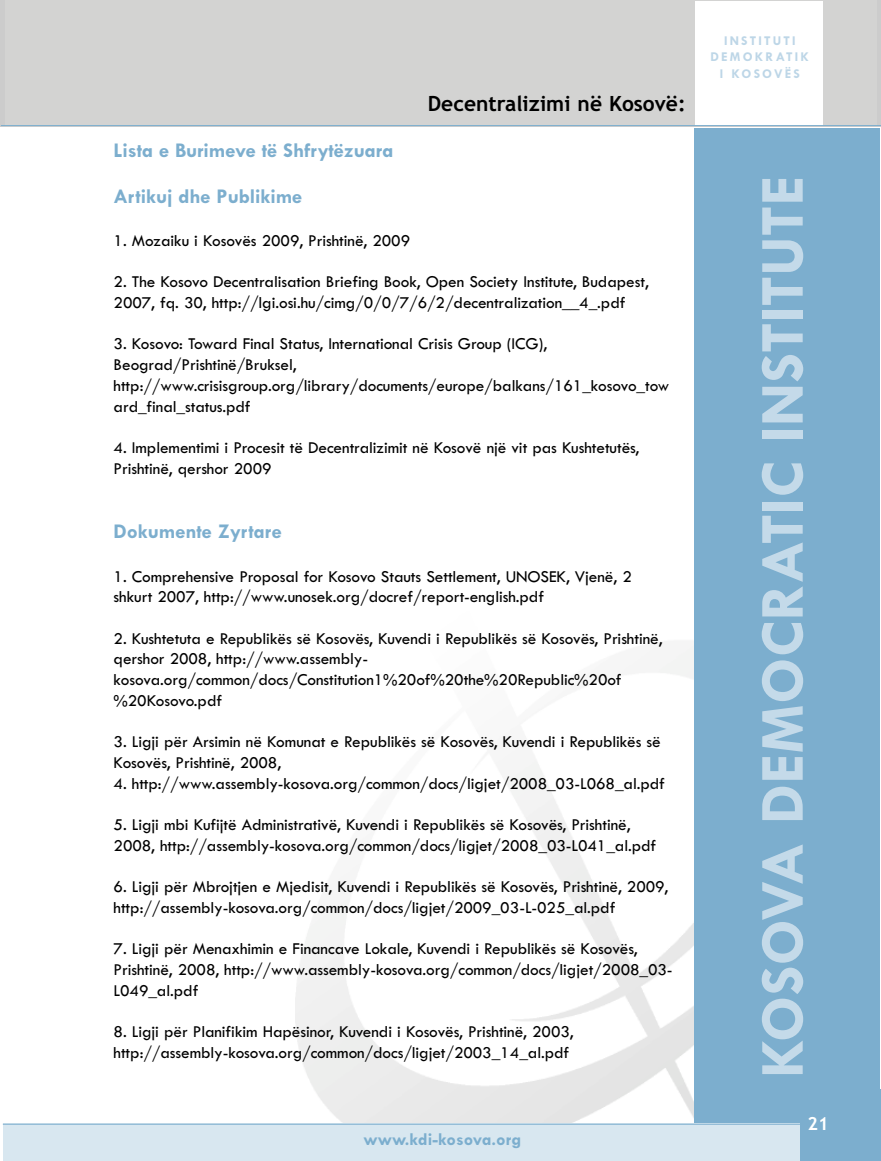
<style>
.page{position:relative;width:881px;height:1161px;background:#fff}
.page>*{position:absolute;margin:0;border:0;box-sizing:border-box;transform-origin:0 0}
.t1{font:700 63px "Tw Cen";color:#c4dae9}
.t2{font:700 21px/45.9px "Tw Cen";letter-spacing:-.005em;color:#7caece}
.t3{font:700 21px "Trebuchet MS";color:#000}
.t4{font:700 18px "Tw Cen";color:#7caece}
.t5{font:700 18px "Trebuchet MS";color:#fff}
.t6{font:17.25px/20.7px "Tw Cen";letter-spacing:-.005em;color:#000}
.t7{font:700 13.5px/16.6px "Tw Cen";letter-spacing:.16em;color:#bdd6e7;text-align:center}
</style>
<div class="page">
<hr style="left:1px;top:125px;width:879px;height:1px;background:#7caece">
<div style="left:693px;top:128px;width:186px;height:998px;background:#7caece"></div>
<div style="left:4px;top:1124px;width:876px;height:37px;background:#d8e7f0"></div>
<hr style="left:3px;top:1124px;width:877px;height:1px;background:#7caece">
<div style="left:799px;top:1089px;width:81px;height:72px;background:#7caece"></div>
<p class="t3" style="left:427px;top:91px;width:259px">Decentralizimi në Kosovë:</p>
<p class="t2" style="left:114px;top:126px;width:281px">Lista e Burimeve të Shfrytëzuara<br>Artikuj dhe Publikime</p>
<p class="t6" style="left:114px;top:230px;width:298px">1. Mozaiku i Kosovës 2009, Prishtinë, 2009</p>
<p class="t6" style="left:114px;top:271px;width:536px">2. The Kosovo Decentralisation Briefing Book, Open Society Institute, Budapest,<br>2007, fq. 30, http://lgi.osi.hu/cimg/0/0/7/6/2/decentralization__4_.pdf</p>
<p class="t6" style="left:114px;top:333px;width:557px">3. Kosovo: Toward Final Status, International Crisis Group (ICG), Beograd/Prishtinë/Bruksel, http://www.crisisgroup.org/library/documents/europe/balkans/161_kosovo_tow ard_final_status.pdf</p>
<p class="t6" style="left:114px;top:437px;width:527px">4. Implementimi i Procesit të Decentralizimit në Kosovë një vit pas Kushtetutës,<br>Prishtinë, qershor 2009</p>
<p class="t2" style="left:114px;top:508px;width:169px">Dokumente Zyrtare</p>
<p class="t6" style="left:114px;top:565px;width:519px">1. Comprehensive Proposal for Kosovo Stauts Settlement, UNOSEK, Vjenë, 2 shkurt 2007, http://www.unosek.org/docref/report-english.pdf</p>
<p class="t6" style="left:114px;top:627px;width:550px">2. Kushtetuta e Republikës së Kosovës, Kuvendi i Republikës së Kosovës, Prishtinë, qershor 2008, http://www.assembly&shy;kosova.org/common/docs/Constitution1%20of%20the%20Republic%20of %20Kosovo.pdf</p>
<p class="t6" style="left:114px;top:731px;width:548px">3. Ligji për Arsimin në Komunat e Republikës së Kosovës, Kuvendi i Republikës së<br>Kosovës, Prishtinë, 2008,</p>
<p class="t6" style="left:114px;top:772px;width:552px">4. http://www.assembly-kosova.org/common/docs/ligjet/2008_03-L068_al.pdf</p>
<p class="t6" style="left:114px;top:814px;width:544px">5. Ligji mbi Kufijtë Administrativë, Kuvendi i Republikës së Kosovës, Prishtinë,<br>2008, http://assembly-kosova.org/common/docs/ligjet/2008_03-L041_al.pdf</p>
<p class="t6" style="left:114px;top:876px;width:556px">6. Ligji për Mbrojtjen e Mjedisit, Kuvendi i Republikës së Kosovës, Prishtinë, 2009, http://assembly-kosova.org/common/docs/ligjet/2009_03-L-025_al.pdf</p>
<p class="t6" style="left:114px;top:938px;width:560px">7. Ligji për Menaxhimin e Financave Lokale, Kuvendi i Republikës së Kosovës,<br>Prishtinë, 2008, http://www.assembly-kosova.org/common/docs/ligjet/2008_03-<br>L049_al.pdf</p>
<p class="t6" style="left:114px;top:1021px;width:461px">8. Ligji për Planifikim Hapësinor, Kuvendi i Kosovës, Prishtinë, 2003, http://assembly-kosova.org/common/docs/ligjet/2003_14_al.pdf</p>
<p class="t4" style="left:363px;top:1128px;width:159px">www.kdi-kosova.org</p>
<p class="t7" style="left:710px;top:32px;width:100px">INSTITUTI<br>DEMOKRATIK<br>I KOSOVËS</p>
<h1 class="t1" style="left:743px;top:1078px;width:904px;rotate:-90deg">KOSOVA DEMOCRATIC INSTITUTE</h1>
<p class="t5" style="left:807px;top:1113px;width:23px">21</p>
</div>
